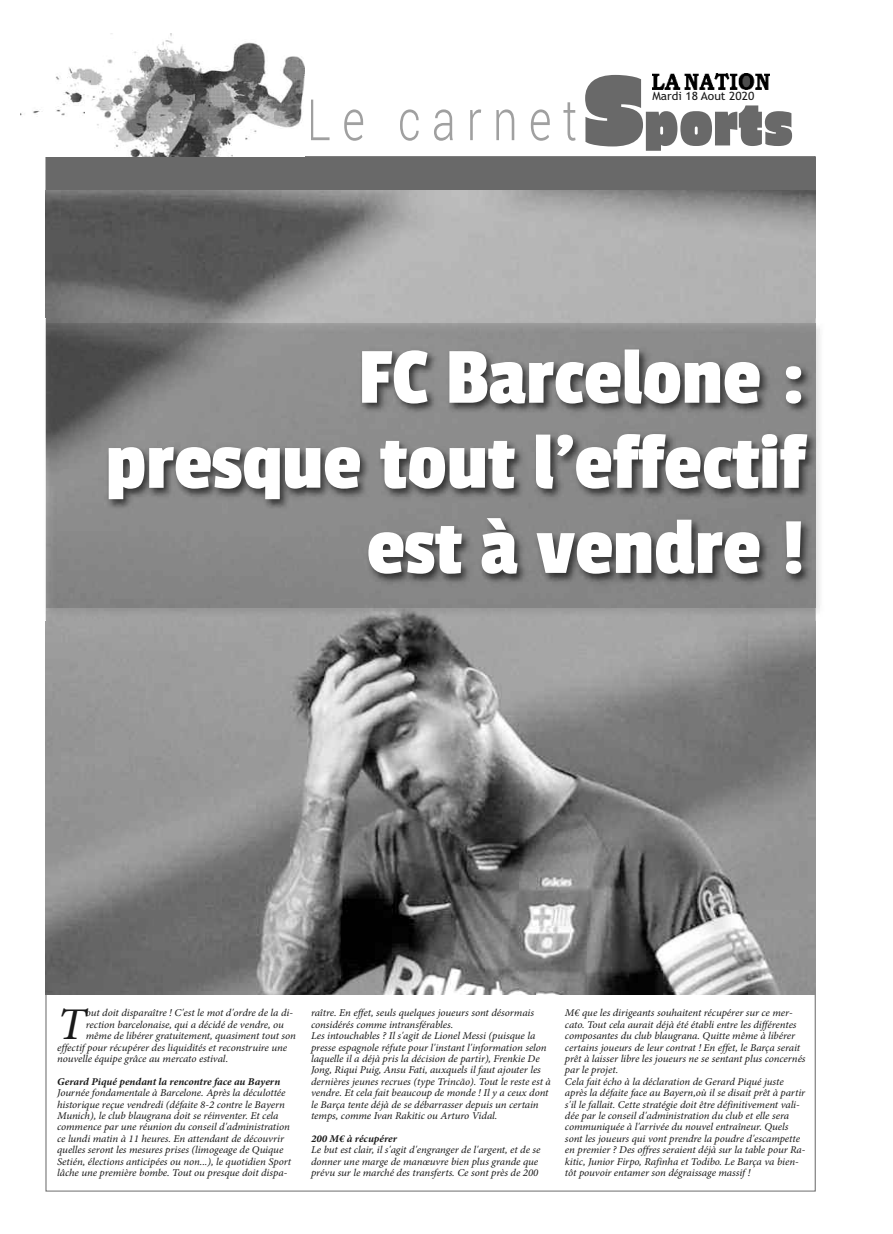
<style>
.page{position:relative;width:893px;height:1234px;background:#fff}
.page>*{position:absolute;margin:0;border:0;box-sizing:border-box;transform-origin:0 0}
.t1{font:82.95px/85.1px "Passion One";color:#fff;text-align:right;scale:1.05 1}
.t2{font:57px "Erica One";color:#696969;scale:.89 1}
.t3{font:italic 45.45px "Minion Pro";color:#191919;scale:1.05 1}
.t4{font:11.4px "Trebuchet MS";color:#191919;scale:1.05 1}
.t5{font:italic 10.35px/11.4px "Minion Pro";letter-spacing:-.01em;color:#191919;scale:1.05 1}
.t6{font:italic 700 10.35px "Minion Pro";color:#191919;scale:1.05 1}
.s1{font-size:100.65px}
</style>
<div class="page">
<svg style="left:311px;top:100px;width:265px;height:41px"></svg>
<div style="left:46px;top:157px;width:769px;height:34px;background:#696969"></div>
<img style="left:652px;top:73px;width:117px;height:16px">
<img style="left:20px;top:33px;width:285px;height:123px">
<img style="left:46px;top:191px;width:769px;height:803px">
<img style="left:45px;top:318px;width:775px;height:302px">
<img style="left:46px;top:323px;width:770px;height:284px">
<h2 class="t2" style="left:582px;top:80px;width:238px"><span class="s1">S</span>ports</h2>
<p class="t4" style="left:652px;top:90px;width:99px">Mardi 18 Aout 2020</p>
<h1 class="t1" style="left:106px;top:333px;width:667px">FC Barcelone : presque tout l'effectif est à vendre !</h1>
<h3 class="t3" style="left:57px;top:1007px;width:29px">T</h3>
<p class="t5" style="left:86px;top:1007px;width:199px">out doit disparaître ! C'est le mot d'ordre de la di-</p>
<p class="t5" style="left:86px;top:1019px;width:190px">rection barcelonaise, qui a décidé de vendre, ou</p>
<p class="t5" style="left:86px;top:1030px;width:202px">même de libérer gratuitement, quasiment tout son</p>
<p class="t5" style="left:57px;top:1042px;width:220px">effectif pour récupérer des liquidités et reconstruire une</p>
<p class="t5" style="left:57px;top:1053px;width:164px">nouvelle équipe grâce au mercato estival.</p>
<p class="t6" style="left:57px;top:1077px;width:214px">Gerard Piqué pendant la rencontre face au Bayern</p>
<p class="t5" style="left:57px;top:1087px;width:224px">Journée fondamentale à Barcelone. Après la déculottée historique reçue vendredi (défaite 8-2 contre le Bayern Munich), le club blaugrana doit se réinventer. Et cela commence par une réunion du conseil d'administration ce lundi matin à 11 heures. En attendant de découvrir quelles seront les mesures prises (limogeage de Quique Setién, élections anticipées ou non...), le quotidien Sport lâche une première bombe. Tout ou presque doit dispa-</p>
<p class="t5" style="left:311px;top:1007px;width:230px">raître. En effet, seuls quelques joueurs sont désormais considérés comme intransférables.<br>Les intouchables ? Il s'agit de Lionel Messi (puisque la presse espagnole réfute pour l'instant l'information selon laquelle il a déjà pris la décision de partir), Frenkie De Jong, Riqui Puig, Ansu Fati, auxquels il faut ajouter les dernières jeunes recrues (type Trincão). Tout le reste est à vendre. Et cela fait beaucoup de monde ! Il y a ceux dont le Barça tente déjà de se débarrasser depuis un certain temps, comme Ivan Rakitic ou Arturo Vidal.</p>
<p class="t6" style="left:311px;top:1134px;width:83px">200 M€ à récupérer</p>
<p class="t5" style="left:311px;top:1144px;width:220px">Le but est clair, il s'agit d'engranger de l'argent, et de se donner une marge de manœuvre bien plus grande que prévu sur le marché des transferts. Ce sont près de 200</p>
<p class="t5" style="left:565px;top:1007px;width:231px">M€ que les dirigeants souhaitent récupérer sur ce mer&shy;cato. Tout cela aurait déjà été établi entre les différentes composantes du club blaugrana. Quitte même à libérer certains joueurs de leur contrat ! En effet, le Barça serait prêt à laisser libre les joueurs ne se sentant plus concernés par le projet.<br>Cela fait écho à la déclaration de Gerard Piqué juste après la défaite face au Bayern,où il se disait prêt à partir s'il le fallait. Cette stratégie doit être définitivement vali&shy;dée par le conseil d'administration du club et elle sera communiquée à l'arrivée du nouvel entraîneur. Quels sont les joueurs qui vont prendre la poudre d'escampette en premier ? Des offres seraient déjà sur la table pour Ra&shy;kitic, Junior Firpo, Rafinha et Todibo. Le Barça va bien&shy;tôt pouvoir entamer son dégraissage massif !</p>
</div>
